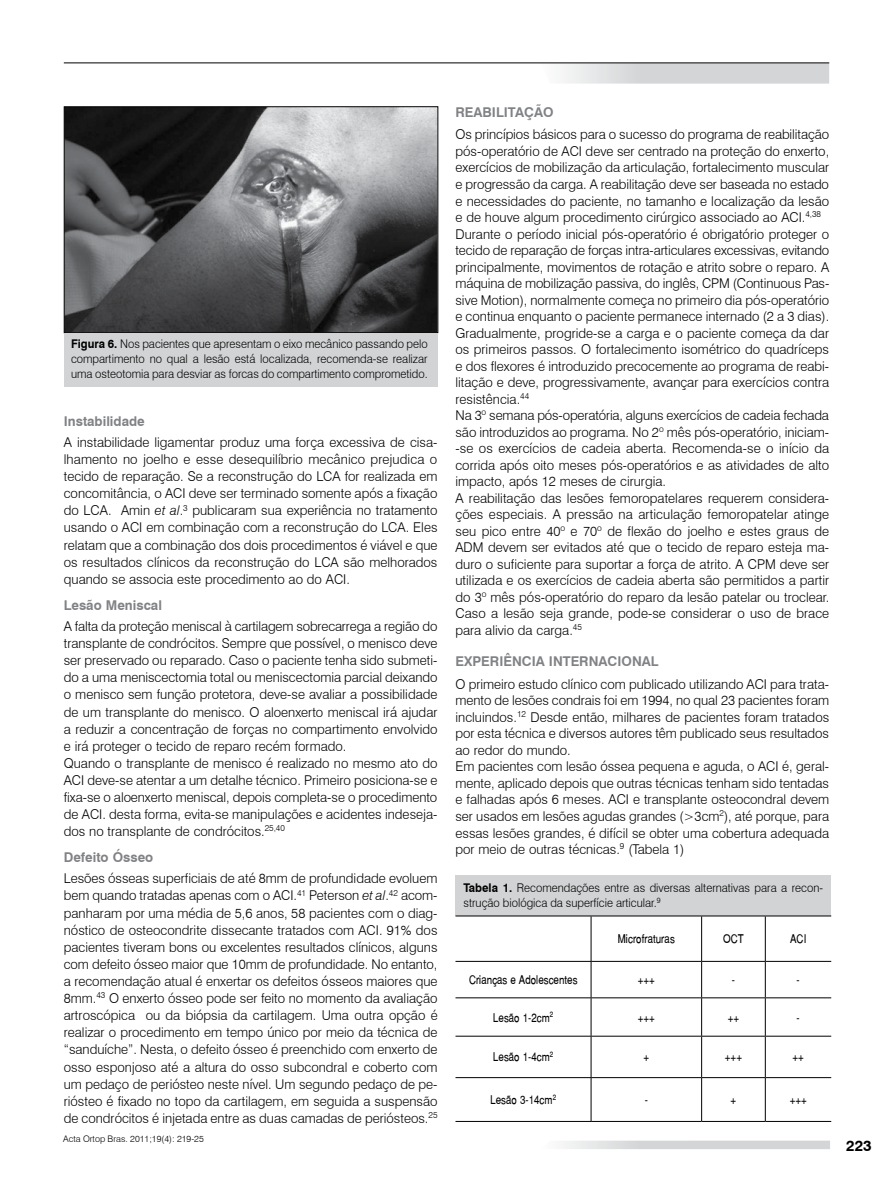
<style>
.page{position:relative;width:893px;height:1191px;background:#fff}
.page>*{position:absolute;margin:0;border:0;box-sizing:border-box;transform-origin:0 0}
.t1{font:700 15px "Swiss 721 BT";color:#000}
.t2{font:300 13.5px/16.5px "Swiss 721 BT";color:#000}
.t3{font:700 13.5px "Swiss 721 BT";color:#808285}
.t4{font:300 12px/15px "Swiss 721 BT";color:#000;text-align:justify;scale:.94 1}
.t5{font:12px "Helvetica Narrow";color:#000}
.t6{font:300 9px "Swiss 721 BT";color:#000}
.s1{font-weight:700}
.s2{font-style:italic}
</style>
<div class="page">
<svg style="left:563px;top:64px;width:266px;height:20px"></svg>
<svg style="left:563px;top:1140px;width:267px;height:9px"></svg>
<hr style="left:64px;top:63px;width:765px;height:1px;background:#000">
<img style="left:66px;top:108px;width:370px;height:223px">
<div style="left:64px;top:106px;width:374px;height:227px;border:1px solid #000"></div>
<div style="left:64px;top:333px;width:374px;height:54px;background:#d1d3d4"></div>
<div style="left:455px;top:875px;width:376px;height:41px;background:#d1d3d4"></div>
<hr style="left:455px;top:915px;width:136px;height:1px;background:#000">
<hr style="left:591px;top:915px;width:111px;height:1px;background:#000">
<hr style="left:591px;top:916px;width:1px;height:45px;background:#000">
<hr style="left:702px;top:915px;width:63px;height:1px;background:#000">
<hr style="left:701px;top:916px;width:1px;height:45px;background:#000">
<hr style="left:765px;top:915px;width:66px;height:1px;background:#000">
<hr style="left:765px;top:916px;width:1px;height:45px;background:#000">
<hr style="left:455px;top:961px;width:136px;height:1px;background:#000">
<hr style="left:591px;top:961px;width:111px;height:1px;background:#000">
<hr style="left:591px;top:961px;width:1px;height:36px;background:#000">
<hr style="left:702px;top:961px;width:63px;height:1px;background:#000">
<hr style="left:701px;top:961px;width:1px;height:36px;background:#000">
<hr style="left:765px;top:961px;width:66px;height:1px;background:#000">
<hr style="left:765px;top:961px;width:1px;height:36px;background:#000">
<hr style="left:455px;top:997px;width:136px;height:1px;background:#000">
<hr style="left:591px;top:997px;width:111px;height:1px;background:#000">
<hr style="left:591px;top:998px;width:1px;height:37px;background:#000">
<hr style="left:702px;top:997px;width:63px;height:1px;background:#000">
<hr style="left:701px;top:998px;width:1px;height:37px;background:#000">
<hr style="left:765px;top:997px;width:66px;height:1px;background:#000">
<hr style="left:765px;top:998px;width:1px;height:37px;background:#000">
<hr style="left:455px;top:1035px;width:136px;height:1px;background:#000">
<hr style="left:591px;top:1035px;width:111px;height:1px;background:#000">
<hr style="left:591px;top:1036px;width:1px;height:41px;background:#000">
<hr style="left:702px;top:1035px;width:63px;height:1px;background:#000">
<hr style="left:701px;top:1036px;width:1px;height:41px;background:#000">
<hr style="left:765px;top:1035px;width:66px;height:1px;background:#000">
<hr style="left:765px;top:1036px;width:1px;height:41px;background:#000">
<hr style="left:455px;top:1077px;width:136px;height:1px;background:#000">
<hr style="left:591px;top:1077px;width:111px;height:1px;background:#000">
<hr style="left:591px;top:1078px;width:1px;height:43px;background:#000">
<hr style="left:702px;top:1077px;width:63px;height:1px;background:#000">
<hr style="left:701px;top:1078px;width:1px;height:43px;background:#000">
<hr style="left:765px;top:1077px;width:66px;height:1px;background:#000">
<hr style="left:765px;top:1078px;width:1px;height:43px;background:#000">
<hr style="left:455px;top:1121px;width:136px;height:1px;background:#000">
<hr style="left:591px;top:1121px;width:111px;height:1px;background:#000">
<hr style="left:702px;top:1121px;width:63px;height:1px;background:#000">
<hr style="left:765px;top:1121px;width:66px;height:1px;background:#000">
<p class="t4" style="left:71px;top:336px;width:381px"><span class="s1">Figura 6.</span> Nos pacientes que apresentam o eixo mecânico passando pelo compartimento no qual a lesão está localizada, recomenda-se realizar uma osteotomia para desviar as forcas do compartimento comprometido.</p>
<p class="t3" style="left:64px;top:412px;width:83px">Instabilidade</p>
<p class="t2" style="left:64px;top:433px;width:375px;line-height:17.1px;text-align:justify">A instabilidade ligamentar produz uma força excessiva de cisa&shy;lhamento no joelho e esse desequilíbrio mecânico prejudica o tecido de reparação. Se a reconstrução do LCA for realizada em concomitância, o ACI deve ser terminado somente após a fixação do LCA. Amin <span class="s2">et al</span>.<sup>3</sup> publicaram sua experiência no tratamento usando o ACI em combinação com a reconstrução do LCA. Eles relatam que a combinação dos dois procedimentos é viável e que os resultados clínicos da reconstrução do LCA são melhorados quando se associa este procedimento ao do ACI.</p>
<p class="t3" style="left:64px;top:596px;width:100px">Lesão Meniscal</p>
<p class="t2" style="left:64px;top:617px;width:375px;line-height:17.1px">A falta da proteção meniscal à cartilagem sobrecarrega a região do transplante de condrócitos. Sempre que possível, o menisco deve ser preservado ou reparado. Caso o paciente tenha sido submeti&shy;do a uma meniscectomia total ou meniscectomia parcial deixando o menisco sem função protetora, deve-se avaliar a possibilidade de um transplante do menisco. O aloenxerto meniscal irá ajudar a reduzir a concentração de forças no compartimento envolvido e irá proteger o tecido de reparo recém formado.<br>Quando o transplante de menisco é realizado no mesmo ato do ACI deve-se atentar a um detalhe técnico. Primeiro posiciona-se e fixa-se o aloenxerto meniscal, depois completa-se o procedimento de ACI. desta forma, evita-se manipulações e acidentes indeseja&shy;dos no transplante de condrócitos.<sup>25,40</sup></p>
<p class="t3" style="left:64px;top:849px;width:91px">Defeito Ósseo</p>
<p class="t2" style="left:64px;top:869px;width:375px;line-height:17.1px;text-align:justify">Lesões ósseas superficiais de até 8mm de profundidade evoluem bem quando tratadas apenas com o ACI.<sup>41</sup> Peterson <span class="s2">et al</span>.<sup>42</sup> acom&shy;panharam por uma média de 5,6 anos, 58 pacientes com o diag&shy;nóstico de osteocondrite dissecante tratados com ACI. 91% dos pacientes tiveram bons ou excelentes resultados clínicos, alguns com defeito ósseo maior que 10mm de profundidade. No entanto, a recomendação atual é enxertar os defeitos ósseos maiores que 8mm.<sup>43</sup> O enxerto ósseo pode ser feito no momento da avaliação artroscópica ou da biópsia da cartilagem. Uma outra opção é realizar o procedimento em tempo único por meio da técnica de “sanduíche”. Nesta, o defeito ósseo é preenchido com enxerto de osso esponjoso até a altura do osso subcondral e coberto com um pedaço de periósteo neste nível. Um segundo pedaço de pe&shy;riósteo é fixado no topo da cartilagem, em seguida a suspensão de condrócitos é injetada entre as duas camadas de periósteos.<sup>25</sup></p>
<p class="t6" style="left:63px;top:1133px;width:142px">Acta Ortop Bras. 2011;19(4): 219-25</p>
<p class="t3" style="left:455px;top:104px;width:19px">Reabilitação</p>
<p class="t2" style="left:455px;top:126px;width:375px">Os princípios básicos para o sucesso do programa de reabilitação pós-operatório de ACI deve ser centrado na proteção do enxerto, exercícios de mobilização da articulação, fortalecimento muscular e progressão da carga. A reabilitação deve ser baseada no estado e necessidades do paciente, no tamanho e localização da lesão e de houve algum procedimento cirúrgico associado ao ACI.<sup>4,38<br></sup>Durante o período inicial pós-operatório é obrigatório proteger o tecido de reparação de forças intra-articulares excessivas, evitando principalmente, movimentos de rotação e atrito sobre o reparo. A máquina de mobilização passiva, do inglês, CPM (Continuous Pas&shy;sive Motion), normalmente começa no primeiro dia pós-operatório e continua enquanto o paciente permanece internado (2 a 3 dias).<br>Gradualmente, progride-se a carga e o paciente começa da dar os primeiros passos. O fortalecimento isométrico do quadríceps e dos flexores é introduzido precocemente ao programa de reabi&shy;litação e deve, progressivamente, avançar para exercícios contra resistência.<sup>44<br></sup>Na 3<sup>o</sup> semana pós-operatória, alguns exercícios de cadeia fechada são introduzidos ao programa. No 2<sup>o</sup> mês pós-operatório, iniciam--se os exercícios de cadeia aberta. Recomenda-se o início da corrida após oito meses pós-operatórios e as atividades de alto impacto, após 12 meses de cirurgia.<br>A reabilitação das lesões femoropatelares requerem considera&shy;ções especiais. A pressão na articulação femoropatelar atinge seu pico entre 40<sup>o</sup> e 70<sup>o</sup> de flexão do joelho e estes graus de ADM devem ser evitados até que o tecido de reparo esteja ma&shy;duro o suficiente para suportar a força de atrito. A CPM deve ser utilizada e os exercícios de cadeia aberta são permitidos a partir do 3<sup>o</sup> mês pós-operatório do reparo da lesão patelar ou troclear.<br>Caso a lesão seja grande, pode-se considerar o uso de brace para alivio da carga.<sup>45</sup></p>
<p class="t3" style="left:455px;top:653px;width:205px">EXPERIÊNCIA INTERNACIONAL</p>
<p class="t2" style="left:455px;top:676px;width:375px">O primeiro estudo clínico com publicado utilizando ACI para trata&shy;mento de lesões condrais foi em 1994, no qual 23 pacientes foram incluindos.<sup>12</sup> Desde então, milhares de pacientes foram tratados por esta técnica e diversos autores têm publicado seus resultados ao redor do mundo.<br>Em pacientes com lesão óssea pequena e aguda, o ACI é, geral&shy;mente, aplicado depois que outras técnicas tenham sido tentadas e falhadas após 6 meses. ACI e transplante osteocondral devem ser usados em lesões agudas grandes (&gt;3cm<sup>2</sup>), até porque, para essas lesões grandes, é difícil se obter uma cobertura adequada por meio de outras técnicas.<sup>9</sup> (Tabela 1)</p>
<p class="t4" style="left:464px;top:880px;width:384px"><span class="s1">Tabela 1.</span> Recomendações entre as diversas alternativas para a recon&shy;strução biológica da superfície articular.<sup>9</sup></p>
<p class="t5" style="left:618px;top:931px;width:59px">Microfraturas</p>
<p class="t5" style="left:723px;top:931px;width:22px">OCT</p>
<p class="t5" style="left:790px;top:931px;width:18px">ACI</p>
<p class="t5" style="left:469px;top:972px;width:110px">Crianças e Adolescentes</p>
<p class="t5" style="left:638px;top:972px;width:19px">+++</p>
<p class="t5" style="left:732px;top:972px;width:5px">-</p>
<p class="t5" style="left:797px;top:972px;width:5px">-</p>
<p class="t5" style="left:493px;top:1010px;width:62px">Lesão 1-2cm<sup>2</sup></p>
<p class="t5" style="left:638px;top:1010px;width:19px">+++</p>
<p class="t5" style="left:728px;top:1010px;width:13px">++</p>
<p class="t5" style="left:797px;top:1010px;width:5px">-</p>
<p class="t5" style="left:493px;top:1049px;width:62px">Lesão 1-4cm<sup>2</sup></p>
<p class="t5" style="left:643px;top:1049px;width:7px">+</p>
<p class="t5" style="left:725px;top:1049px;width:19px">+++</p>
<p class="t5" style="left:792px;top:1049px;width:13px">++</p>
<p class="t5" style="left:490px;top:1092px;width:67px">Lesão 3-14cm<sup>2</sup></p>
<p class="t5" style="left:645px;top:1092px;width:5px">-</p>
<p class="t5" style="left:731px;top:1092px;width:7px">+</p>
<p class="t5" style="left:790px;top:1092px;width:19px">+++</p>
<p class="t1" style="left:846px;top:1136px;width:27px">223</p>
</div>
